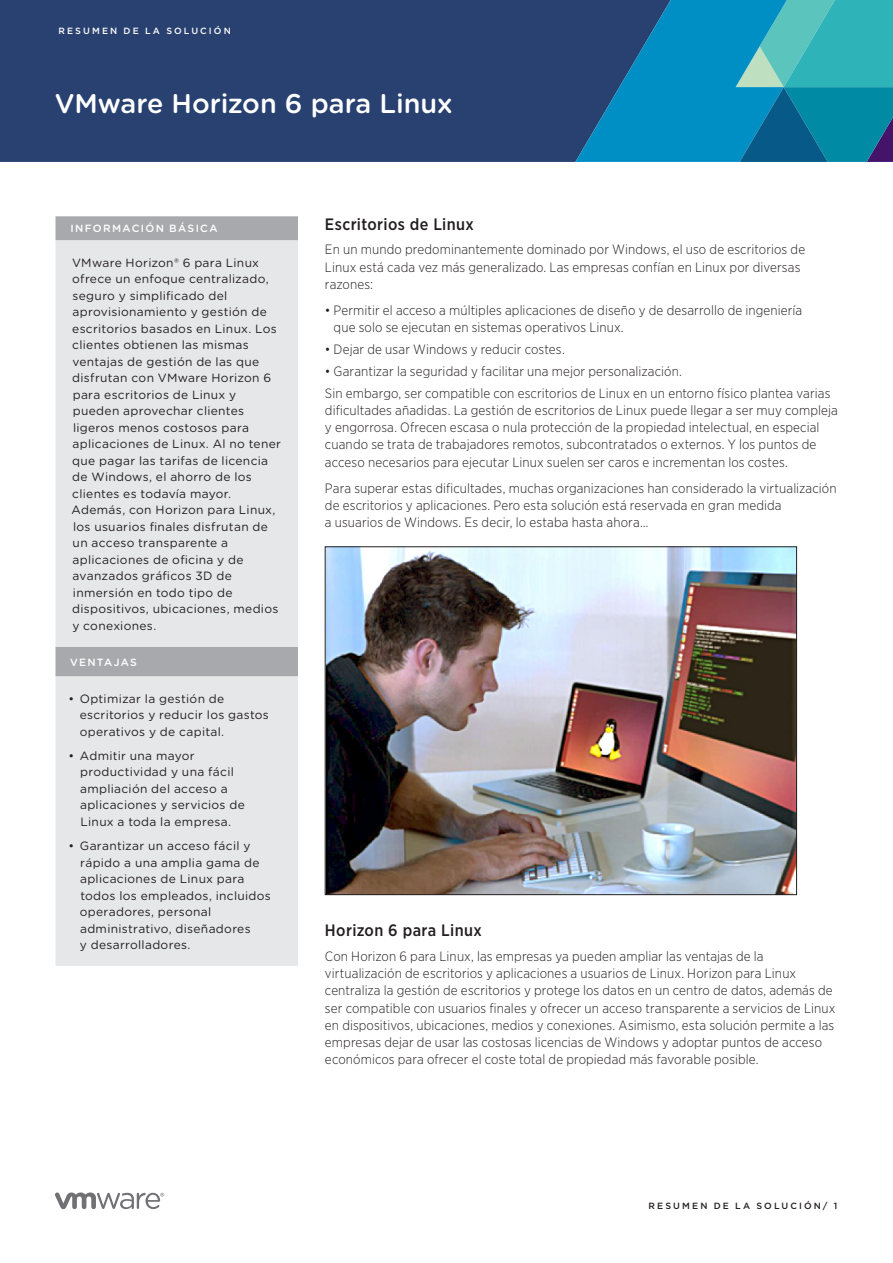
<style>
.page{position:relative;width:893px;height:1263px;background:#fff}
.page>*{position:absolute;margin:0;border:0;box-sizing:border-box;transform-origin:0 0}
._1a_Main_Title{font:500 27px "Gotham Rounded";letter-spacing:-.005em;color:#fff}
._4a_Subhead_1{font:500 16.5px "Gotham Narrow";letter-spacing:.02em;color:#231f20}
._5a_Body{font:300 13.5px/17.2px "Gotham Narrow";letter-spacing:.01em;color:#231f20}
._3b_Glance_Body{font:12px/16.5px "Gotham Rounded";letter-spacing:.025em;color:#231f20}
._3a_Glance_Head{font:500 10.5px "Gotham Rounded";letter-spacing:.125em;color:#fff}
.Folio{font:500 9px "Gotham";letter-spacing:.235em;color:#231f20}
.Document_Type{font:500 9px "Gotham";letter-spacing:.235em;color:#fff}
</style>
<div class="page">
<div style="left:0;top:0;width:575px;height:162px;background:#294170"></div>
<svg style="left:575px;top:0;width:318px;height:162px;background:#1787ac"></svg>
<img style="left:327px;top:549px;width:468px;height:344px">
<div style="left:56px;top:216px;width:242px;height:24px;background:#a8a9ad"></div>
<div style="left:56px;top:240px;width:242px;height:726px;background:#e6e7e9"></div>
<svg style="left:55px;top:1192px;width:109px;height:17px"></svg>
<p class="Document_Type" style="left:58px;top:25px;width:174px">RESUMEN DE LA SOLUCIÓN</p>
<p class="_1a_Main_Title" style="left:55px;top:84px;width:399px">VMware Horizon 6 para Linux</p>
<p class="_3a_Glance_Head" style="left:71px;top:221px;width:148px">INFORMACIÓN BÁSICA</p>
<p class="_3b_Glance_Body" style="left:72px;top:254px;width:211px">VMware Horizon® 6 para Linux ofrece un enfoque centralizado, seguro y simplificado del aprovisionamiento y gestión de escritorios basados en Linux. Los clientes obtienen las mismas ventajas de gestión de las que disfrutan con VMware Horizon 6 para escritorios de Linux y pueden aprovechar clientes ligeros menos costosos para aplicaciones de Linux. Al no tener que pagar las tarifas de licencia de Windows, el ahorro de los clientes es todavía mayor.<br>Además, con Horizon para Linux, los usuarios finales disfrutan de un acceso transparente a aplicaciones de oficina y de avanzados gráficos 3D de inmersión en todo tipo de dispositivos, ubicaciones, medios y conexiones.</p>
<p class="_3a_Glance_Head" style="left:70px;top:654px;width:68px">VENTAJAS</p>
<p class="_3b_Glance_Body" style="left:80px;top:690px;width:191px;text-indent:-11px">• Optimizar la gestión de escritorios y reducir los gastos operativos y de capital.</p>
<p class="_3b_Glance_Body" style="left:80px;top:747px;width:166px;text-indent:-12px">• Admitir una mayor productividad y una fácil ampliación del acceso a aplicaciones y servicios de<br>Linux a toda la empresa.</p>
<p class="_3b_Glance_Body" style="left:80px;top:837px;width:193px;text-indent:-11px">• Garantizar un acceso fácil y rápido a una amplia gama de aplicaciones de Linux para todos los empleados, incluidos operadores, personal administrativo, diseñadores<br>y desarrolladores.</p>
<p class="_4a_Subhead_1" style="left:325px;top:213px;width:151px">Escritorios de Linux</p>
<p class="_5a_Body" style="left:325px;top:241px;width:482px">En un mundo predominantemente dominado por Windows, el uso de escritorios de<br>Linux está cada vez más generalizado. Las empresas confían en Linux por diversas razones:</p>
<p class="_5a_Body" style="left:334px;top:301px;width:470px;text-indent:-9px">• Permitir el acceso a múltiples aplicaciones de diseño y de desarrollo de ingeniería que solo se ejecutan en sistemas operativos Linux.</p>
<p class="_5a_Body" style="left:325px;top:340px;width:241px">• Dejar de usar Windows y reducir costes.</p>
<p class="_5a_Body" style="left:325px;top:362px;width:358px">• Garantizar la seguridad y facilitar una mejor personalización.</p>
<p class="_5a_Body" style="left:325px;top:384px;width:514px">Sin embargo, ser compatible con escritorios de Linux en un entorno físico plantea varias dificultades añadidas. La gestión de escritorios de Linux puede llegar a ser muy compleja y engorrosa. Ofrecen escasa o nula protección de la propiedad intelectual, en especial cuando se trata de trabajadores remotos, subcontratados o externos. Y los puntos de acceso necesarios para ejecutar Linux suelen ser caros e incrementan los costes.</p>
<p class="_5a_Body" style="left:325px;top:479px;width:513px">Para superar estas dificultades, muchas organizaciones han considerado la virtualización de escritorios y aplicaciones. Pero esta solución está reservada en gran medida<br>a usuarios de Windows. Es decir, lo estaba hasta ahora…</p>
<p class="_4a_Subhead_1" style="left:325px;top:920px;width:158px">Horizon 6 para Linux</p>
<p class="_5a_Body" style="left:325px;top:947px;width:512px">Con Horizon 6 para Linux, las empresas ya pueden ampliar las ventajas de la virtualización de escritorios y aplicaciones a usuarios de Linux. Horizon para Linux centraliza la gestión de escritorios y protege los datos en un centro de datos, además de ser compatible con usuarios finales y ofrecer un acceso transparente a servicios de Linux en dispositivos, ubicaciones, medios y conexiones. Asimismo, esta solución permite a las empresas dejar de usar las costosas licencias de Windows y adoptar puntos de acceso económicos para ofrecer el coste total de propiedad más favorable posible.</p>
<p class="Folio" style="left:649px;top:1200px;width:190px">RESUMEN DE LA SOLUCIÓN/ 1</p>
</div>
